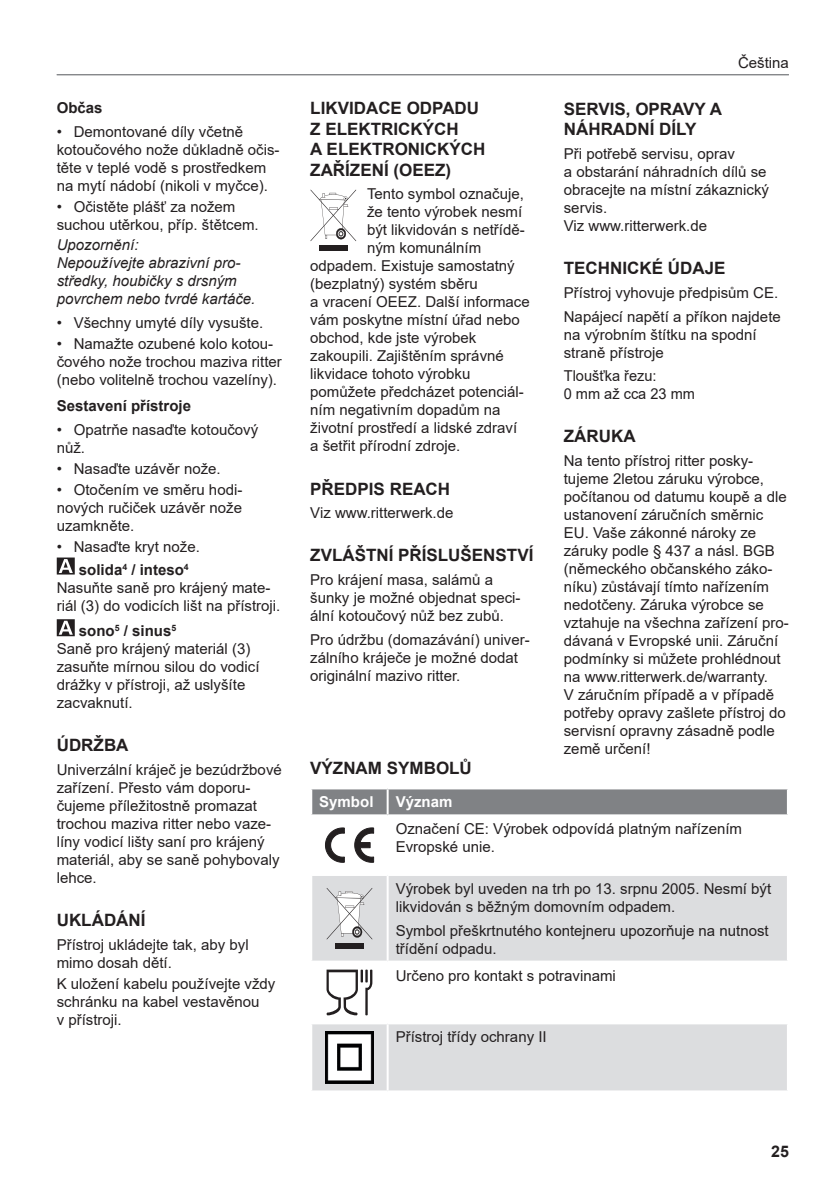
<style>
.page{position:relative;width:840px;height:1191px;background:#fff}
.page>*{position:absolute;margin:0;border:0;box-sizing:border-box;transform-origin:0 0}
.t1{font:700 17px/20.4px "Arial";color:#231f20}
.t2{font:700 16px "Arial";color:#231f20}
.t3{font:15px/18px "Arial";color:#231f20}
.t4{font:italic 15px/18px "Arial";color:#231f20}
.t5{font:700 15px "Arial";color:#231f20}
.t6{font:700 15px "Arial";color:#fff}
.s1{font-weight:700}
</style>
<div class="page">
<svg style="left:57px;top:557px;width:18px;height:17px"></svg>
<svg style="left:57px;top:619px;width:18px;height:17px"></svg>
<svg style="left:310px;top:190px;width:46px;height:51px"></svg>
<div style="left:318px;top:245px;width:29px;height:5px;background:#231f20"></div>
<hr style="left:57px;top:74px;width:731px;height:1px;background:#808285">
<div style="left:312px;top:789px;width:474px;height:25px;background:#808285"></div>
<svg style="left:312px;top:876px;width:474px;height:214px;fill:#dcdddf"></svg>
<hr style="left:386px;top:876px;width:2px;height:84px;background:#fff">
<hr style="left:310px;top:960px;width:77px;height:2px;background:#fff">
<hr style="left:387px;top:960px;width:401px;height:2px;background:#fff">
<hr style="left:386px;top:962px;width:2px;height:60px;background:#fff">
<hr style="left:310px;top:1022px;width:77px;height:2px;background:#fff">
<hr style="left:387px;top:1022px;width:401px;height:2px;background:#fff">
<hr style="left:386px;top:1024px;width:2px;height:66px;background:#fff">
<hr style="left:386px;top:789px;width:2px;height:25px;background:#fff">
<svg style="left:325px;top:827px;width:48px;height:35px"></svg>
<svg style="left:326px;top:888px;width:47px;height:52px"></svg>
<div style="left:335px;top:943px;width:28px;height:5px;background:#231f20"></div>
<svg style="left:326px;top:969px;width:46px;height:46px"></svg>
<img style="left:325px;top:1031px;width:48px;height:52px">
<p class="t5" style="left:57px;top:97px;width:47px">Občas</p>
<p class="t3" style="left:57px;top:122px;width:224px">• Demontované díly včetně kotoučového nože důkladně očis&shy;těte v teplé vodě s prostředkem na mytí nádobí (nikoli v myčce).</p>
<p class="t3" style="left:57px;top:197px;width:203px">• Očistěte plášť za nožem suchou utěrkou, příp. štětcem.</p>
<p class="t4" style="left:57px;top:236px;width:200px">Upozornění:<br>Nepoužívejte abrazivní pro&shy;středky, houbičky s drsným povrchem nebo tvrdé kartáče.</p>
<p class="t3" style="left:57px;top:314px;width:208px">• Všechny umyté díly vysušte.</p>
<p class="t3" style="left:57px;top:334px;width:226px">• Namažte ozubené kolo kotou&shy;čového nože trochou maziva ritter (nebo volitelně trochou vazelíny).</p>
<p class="t5" style="left:57px;top:395px;width:136px">Sestavení přístroje</p>
<p class="t3" style="left:57px;top:421px;width:203px">• Opatrňe nasaďte kotoučový nůž.</p>
<p class="t3" style="left:57px;top:459px;width:165px">• Nasaďte uzávěr nože.</p>
<p class="t3" style="left:57px;top:480px;width:187px;text-align:justify">• Otočením ve směru hodi&shy;nových ručiček uzávěr nože uzamkněte.</p>
<p class="t3" style="left:79px;top:535px;width:122px;line-height:22.8px;text-indent:-22px">• Nasaďte kryt nože. <span class="s1">solida</span><sup>4</sup> <span class="s1">/ inteso</span><sup>4</sup></p>
<p class="t3" style="left:57px;top:578px;width:225px">Nasuňte saně pro krájený mate&shy;riál (3) do vodicích lišt na přístroji.</p>
<p class="t3" style="left:57px;top:622px;width:204px;text-indent:22px"><span class="s1">sono</span><sup>5</sup> <span class="s1">/ sinus</span><sup>5<br></sup>Saně pro krájený materiál (3) zasuňte mírnou silou do vodicí drážky v přístroji, až uslyšíte zacvaknutí.</p>
<p class="t1" style="left:57px;top:735px;width:73px">ÚDRŽBA</p>
<p class="t3" style="left:57px;top:760px;width:226px">Univerzální kráječ je bezúdržbové zařízení. Přesto vám doporu&shy;čujeme příležitostně promazat trochou maziva ritter nebo vaze&shy;líny vodicí lišty saní pro krájený materiál, aby se saně pohybovaly lehce.</p>
<p class="t1" style="left:57px;top:910px;width:90px">UKLÁDÁNÍ</p>
<p class="t3" style="left:57px;top:935px;width:193px">Přístroj ukládejte tak, aby byl mimo dosah dětí.</p>
<p class="t3" style="left:57px;top:974px;width:220px">K uložení kabelu používejte vždy schránku na kabel vestavěnou<br>v přístroji.</p>
<p class="t1" style="left:310px;top:98px;width:177px">LIKVIDACE ODPADU<br>Z ELEKTRICKÝCH<br>A ELEKTRONICKÝCH<br>ZAŘÍZENÍ (OEEZ)</p>
<p class="t3" style="left:367px;top:185px;width:158px">Tento symbol označuje,</p>
<p class="t3" style="left:367px;top:203px;width:157px">že tento výrobek nesmí</p>
<p class="t3" style="left:367px;top:221px;width:159px">být likvidován s netřídě-</p>
<p class="t3" style="left:367px;top:239px;width:116px">ným komunálním</p>
<p class="t3" style="left:310px;top:257px;width:206px">odpadem. Existuje samostatný</p>
<p class="t3" style="left:310px;top:275px;width:169px">(bezplatný) systém sběru</p>
<p class="t3" style="left:310px;top:293px;width:221px">a vracení OEEZ. Další informace</p>
<p class="t3" style="left:310px;top:311px;width:211px">vám poskytne místní úřad nebo</p>
<p class="t3" style="left:310px;top:329px;width:167px">obchod, kde jste výrobek</p>
<p class="t3" style="left:310px;top:347px;width:195px">zakoupili. Zajištěním správné</p>
<p class="t3" style="left:310px;top:365px;width:162px">likvidace tohoto výrobku</p>
<p class="t3" style="left:310px;top:383px;width:215px">pomůžete předcházet potenciál-</p>
<p class="t3" style="left:310px;top:401px;width:192px">ním negativním dopadům na</p>
<p class="t3" style="left:310px;top:419px;width:208px">životní prostředí a lidské zdraví</p>
<p class="t3" style="left:310px;top:437px;width:152px">a šetřit přírodní zdroje.</p>
<p class="t1" style="left:310px;top:478px;width:141px">PŘEDPIS REACH</p>
<p class="t3" style="left:310px;top:504px;width:145px">Viz www.ritterwerk.de</p>
<p class="t1" style="left:310px;top:545px;width:224px">ZVLÁŠTNÍ PŘÍSLUŠENSTVÍ</p>
<p class="t3" style="left:310px;top:570px;width:212px">Pro krájení masa, salámů a šunky je možné objednat speci&shy;ální kotoučový nůž bez zubů.</p>
<p class="t3" style="left:310px;top:630px;width:221px">Pro údržbu (domazávání) univer&shy;zálního kráječe je možné dodat originální mazivo ritter.</p>
<p class="t3" style="left:737px;top:53px;width:52px">Čeština</p>
<p class="t1" style="left:563px;top:99px;width:160px">SERVIS, OPRAVY A<br>NÁHRADNÍ DÍLY</p>
<p class="t3" style="left:563px;top:145px;width:207px">Při potřebě servisu, oprav<br>a obstarání náhradních dílů se obracejte na místní zákaznický servis.<br>Viz www.ritterwerk.de</p>
<p class="t1" style="left:563px;top:258px;width:163px">TECHNICKÉ ÚDAJE</p>
<p class="t3" style="left:563px;top:281px;width:218px;line-height:23.6px">Přístroj vyhovuje předpisům CE.<br>Napájecí napětí a příkon najdete</p>
<p class="t3" style="left:563px;top:325px;width:194px">na výrobním štítku na spodní straně přístroje</p>
<p class="t3" style="left:563px;top:367px;width:132px">Tloušťka řezu:<br>0 mm až cca 23 mm</p>
<p class="t1" style="left:563px;top:426px;width:73px">ZÁRUKA</p>
<p class="t3" style="left:563px;top:451px;width:226px">Na tento přístroj ritter posky&shy;tujeme 2letou záruku výrobce, počítanou od datumu koupě a dle ustanovení záručních směrnic<br>EU. Vaše zákonné nároky ze záruky podle § 437 a násl. BGB (německého občanského záko&shy;níku) zůstávají tímto nařízením nedotčeny. Záruka výrobce se vztahuje na všechna zařízení pro&shy;dávaná v Evropské unii. Záruční podmínky si můžete prohlédnout na www.ritterwerk.de/warranty.<br>V záručním případě a v případě potřeby opravy zašlete přístroj do servisní opravny zásadně podle země určení!</p>
<p class="t1" style="left:310px;top:757px;width:163px">VÝZNAM SYMBOLŮ</p>
<p class="t6" style="left:319px;top:791px;width:56px">Symbol</p>
<p class="t6" style="left:395px;top:791px;width:58px">Význam</p>
<p class="t3" style="left:395px;top:820px;width:347px">Označení CE: Výrobek odpovídá platným nařízením<br>Evropské unie.</p>
<p class="t3" style="left:395px;top:879px;width:377px">Výrobek byl uveden na trh po 13. srpnu 2005. Nesmí být likvidován s běžným domovním odpadem.</p>
<p class="t3" style="left:395px;top:921px;width:374px">Symbol přeškrtnutého kontejneru upozorňuje na nutnost třídění odpadu.</p>
<p class="t3" style="left:395px;top:966px;width:222px">Určeno pro kontakt s potravinami</p>
<p class="t3" style="left:395px;top:1028px;width:152px">Přístroj třídy ochrany II</p>
<p class="t2" style="left:770px;top:1140px;width:19px">25</p>
</div>
